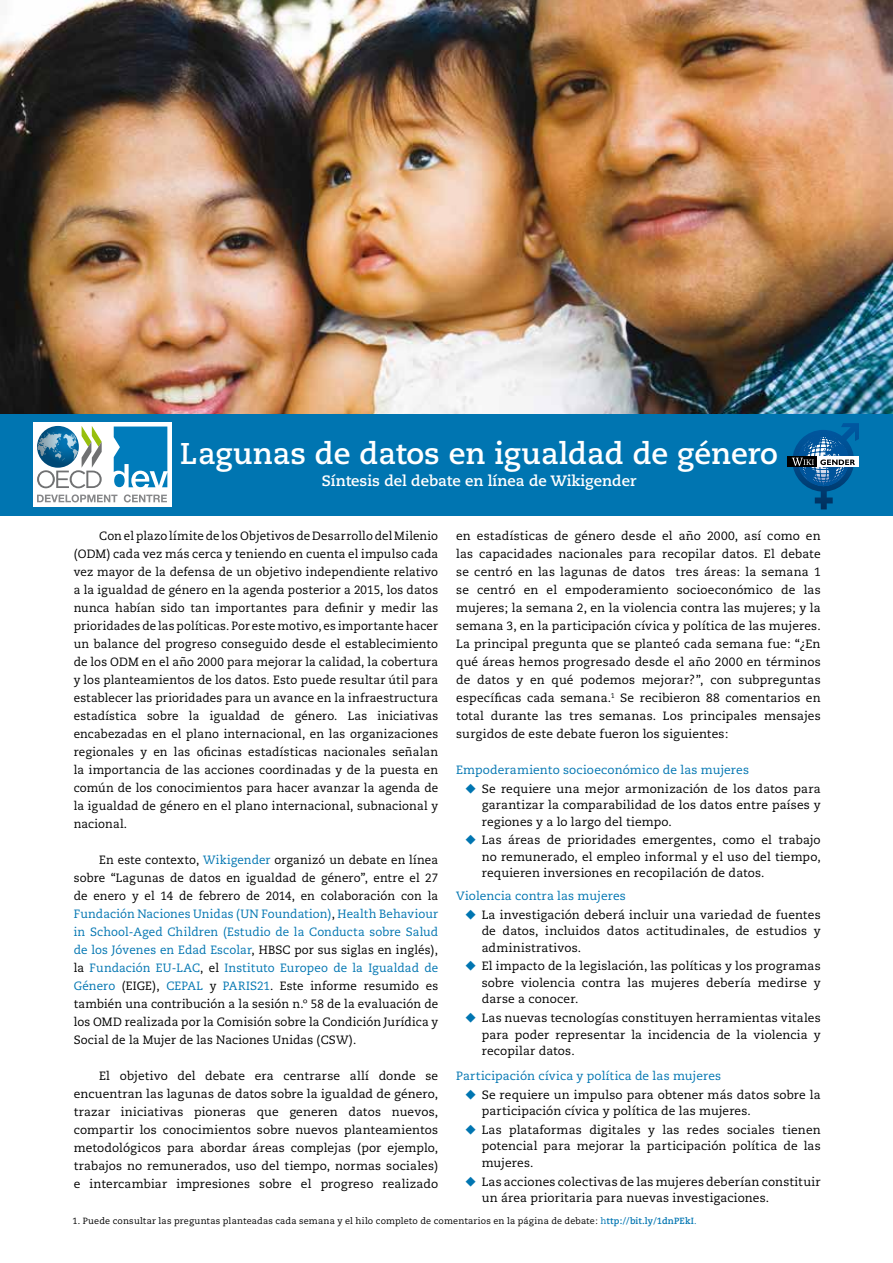
<style>
.page{position:relative;width:893px;height:1263px;background:#fff}
.page>*{position:absolute;margin:0;border:0;box-sizing:border-box;transform-origin:0 0}
.t1{font:700 30px "Caecilia";color:#fff}
.t2{font:700 15px "Caecilia";color:#fff}
.t3{font:12px/18px "Caecilia";letter-spacing:.01em;color:#000;text-align:justify}
.t4{font:12px "Caecilia";letter-spacing:.01em;color:#0075b1}
.t5{font:9px "Caecilia";letter-spacing:.02em;color:#000}
.s1{color:#0075b1}
.s2{font-weight:700;color:#0075b1}
</style>
<div class="page">
<img style="left:0;top:0;width:893px;height:415px">
<div style="left:0;top:415px;width:893px;height:101px;background:#0075b1"></div>
<div style="left:787px;top:456px;width:31px;height:11px;background:#000"></div>
<svg style="left:792px;top:423px;width:67px;height:86px"></svg>
<div style="left:33px;top:422px;width:139px;height:84px;background:#fff"></div>
<svg style="left:37px;top:426px;width:65px;height:62px"></svg>
<svg style="left:37px;top:494px;width:80px;height:8px"></svg>
<svg style="left:124px;top:494px;width:43px;height:8px"></svg>
<svg style="left:114px;top:426px;width:53px;height:61px;background:#2991c5"></svg>
<h1 class="t1" style="left:180px;top:436px;width:599px">Lagunas de datos en igualdad de género</h1>
<p class="t2" style="left:322px;top:472px;width:316px">Síntesis del debate en línea de Wikigender</p>
<p class="t3" style="left:74px;top:527px;width:366px;text-indent:26px">Con el plazo límite de los Objetivos de Desarrollo del Milenio (ODM) cada vez más cerca y teniendo en cuenta el impulso cada vez mayor de la defensa de un objetivo independiente relativo a la igualdad de género en la agenda posterior a 2015, los datos nunca habían sido tan importantes para definir y medir las prioridades de las políticas. Por este motivo, es importante hacer un balance del progreso conseguido desde el establecimiento de los ODM en el año 2000 para mejorar la calidad, la cobertura y los planteamientos de los datos. Esto puede resultar útil para establecer las prioridades para un avance en la infraestructura estadística sobre la igualdad de género. Las iniciativas encabezadas en el plano internacional, en las organizaciones regionales y en las oficinas estadísticas nacionales señalan la importancia de las acciones coordinadas y de la puesta en común de los conocimientos para hacer avanzar la agenda de la igualdad de género en el plano internacional, subnacional y nacional.</p>
<p class="t3" style="left:74px;top:851px;width:366px;text-indent:26px">En este contexto, <span class="s1">Wikigender</span> organizó un debate en línea sobre “Lagunas de datos en igualdad de género”, entre el 27 de enero y el 14 de febrero de 2014, en colaboración con la <span class="s1">Fundación Naciones Unidas (UN Foundation)</span>, <span class="s1">Health Behaviour in School-Aged Children (Estudio de la Conducta sobre Salud de los Jóvenes en Edad Escolar</span>, HBSC por sus siglas en inglés), la <span class="s1">Fundación EU-LAC</span>, el <span class="s1">Instituto Europeo de la Igualdad de Género</span> (EIGE), <span class="s1">CEPAL</span> y <span class="s1">PARIS21</span>. Este informe resumido es también una contribución a la sesión n.º 58 de la evaluación de los OMD realizada por la Comisión sobre la Condición Jurídica y Social de la Mujer de las Naciones Unidas (CSW).</p>
<p class="t3" style="left:74px;top:1067px;width:366px;text-indent:26px">El objetivo del debate era centrarse allí donde se encuentran las lagunas de datos sobre la igualdad de género, trazar iniciativas pioneras que generen datos nuevos, compartir los conocimientos sobre nuevos planteamientos metodológicos para abordar áreas complejas (por ejemplo, trabajos no remunerados, uso del tiempo, normas sociales) e intercambiar impresiones sobre el progreso realizado</p>
<p class="t3" style="left:456px;top:527px;width:366px">en estadísticas de género desde el año 2000, así como en las capacidades nacionales para recopilar datos. El debate se centró en las lagunas de datos tres áreas: la semana 1 se centró en el empoderamiento socioeconómico de las mujeres; la semana 2, en la violencia contra las mujeres; y la semana 3, en la participación cívica y política de las mujeres.<br>La principal pregunta que se planteó cada semana fue: “¿En qué áreas hemos progresado desde el año 2000 en términos de datos y en qué podemos mejorar?”, con subpreguntas específicas cada semana.<sup>1</sup> Se recibieron 88 comentarios en total durante las tres semanas. Los principales mensajes surgidos de este debate fueron los siguientes:</p>
<p class="t4" style="left:456px;top:763px;width:294px">Empoderamiento socioeconómico de las mujeres</p>
<p class="t3" style="left:482px;top:780px;width:340px;line-height:16.5px">Se requiere una mejor armonización de los datos para garantizar la comparabilidad de los datos entre países y regiones y a lo largo del tiempo.</p>
<p class="t3" style="left:482px;top:832px;width:340px;line-height:16.5px">Las áreas de prioridades emergentes, como el trabajo no remunerado, el empleo informal y el uso del tiempo, requieren inversiones en recopilación de datos.</p>
<p class="t4" style="left:456px;top:889px;width:171px">Violencia contra las mujeres</p>
<p class="t3" style="left:482px;top:906px;width:340px;line-height:16.5px">La investigación deberá incluir una variedad de fuentes de datos, incluidos datos actitudinales, de estudios y administrativos.</p>
<p class="t3" style="left:482px;top:958px;width:340px;line-height:16.5px">El impacto de la legislación, las políticas y los programas sobre violencia contra las mujeres debería medirse y darse a conocer.</p>
<p class="t3" style="left:482px;top:1010px;width:340px;line-height:16.5px">Las nuevas tecnologías constituyen herramientas vitales para poder representar la incidencia de la violencia y recopilar datos.</p>
<p class="t4" style="left:456px;top:1069px;width:267px">Participación cívica y política de las mujeres</p>
<p class="t3" style="left:482px;top:1086px;width:340px;line-height:16.5px">Se requiere un impulso para obtener más datos sobre la participación cívica y política de las mujeres.</p>
<p class="t3" style="left:482px;top:1122px;width:340px;line-height:16.5px">Las plataformas digitales y las redes sociales tienen potencial para mejorar la participación política de las mujeres.</p>
<p class="t3" style="left:482px;top:1173px;width:340px;line-height:16.5px">Las acciones colectivas de las mujeres deberían constituir un área prioritaria para nuevas investigaciones.</p>
<p class="t5" style="left:73px;top:1216px;width:626px">1. Puede consultar las preguntas planteadas cada semana y el hilo completo de comentarios en la página de debate: <span class="s1">h</span><span class="s2">ttp://bit.ly/1dnPEkI</span><span class="s1">.</span></p>
</div>
